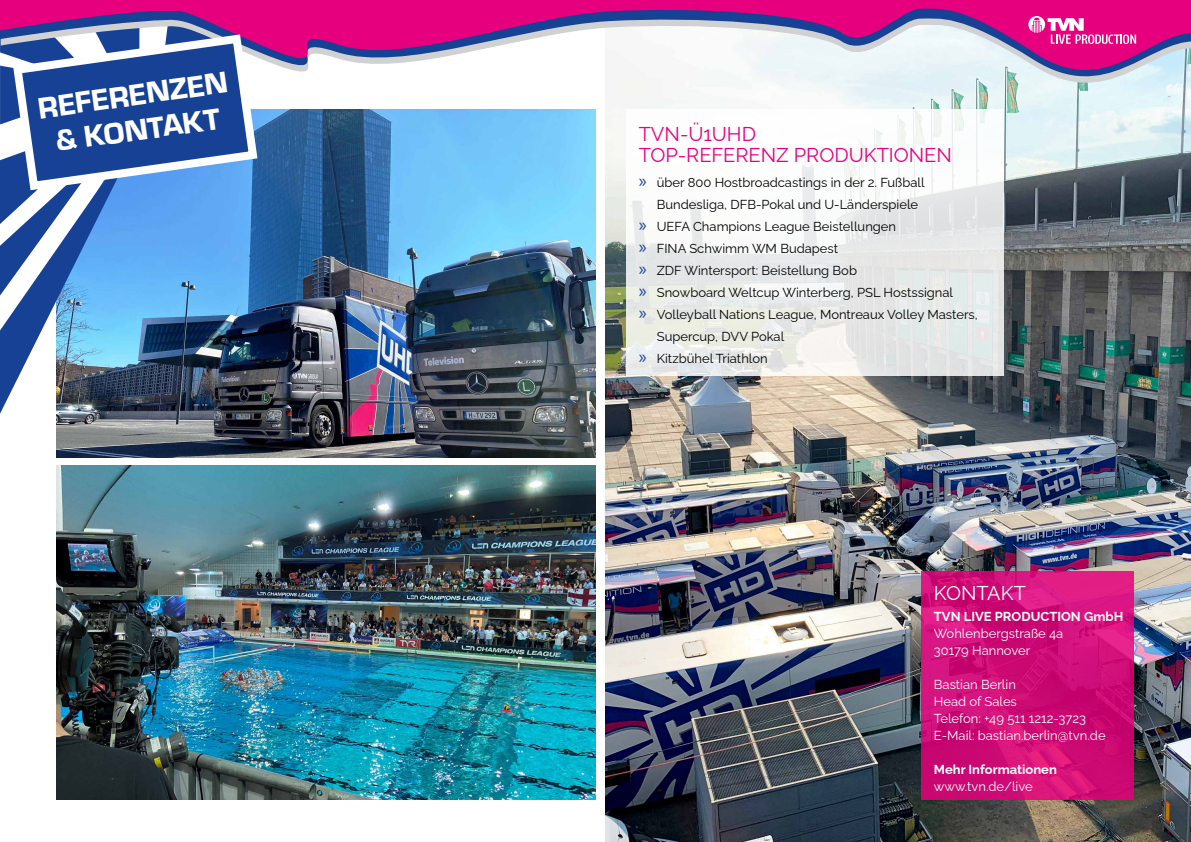
<style>
.page{position:relative;width:1191px;height:842px;background:#fff}
.page>*{position:absolute;margin:0;border:0;box-sizing:border-box;transform-origin:0 0}
.t1{font:31px/35px "Eurostile Hea";color:#fff;text-align:center}
.t2{font:20px/21px "Raleway";color:#e6007d}
.t3{font:20px "Raleway";color:#fff}
.t4{font:13px "Raleway";color:#000}
.t5{font:13px/17px "Raleway";color:#fff}
.t6{font:700 13px "Raleway";color:#fff}
.s1{font-family:"Myriad Pro";font-size:19px;color:#164194}
</style>
<div class="page">
<img style="left:57px;top:112px;width:538px;height:345px">
<img style="left:605px;top:112px;width:586px;height:730px">
<img style="left:0;top:296px;width:146px;height:118px">
<svg style="left:262px;top:106px;width:929px;height:6px"></svg>
<svg style="left:639px;top:101px;width:552px;height:5px"></svg>
<svg style="left:253px;top:0;width:938px;height:101px"></svg>
<div style="left:0;top:0;width:483px;height:11px;background:#e6007d"></div>
<svg style="left:0;top:11px;width:253px;height:285px;background:#6c8fd4"></svg>
<svg style="left:9px;top:30px;width:253px;height:165px"></svg>
<svg style="left:626px;top:109px;width:377px;height:266px"></svg>
<svg style="left:921px;top:571px;width:212px;height:229px;background:#d00e78"></svg>
<img style="left:56px;top:465px;width:539px;height:334px">
<svg style="left:1028px;top:16px;width:108px;height:28px"></svg>
<h1 class="t1" style="left:35px;top:89px;width:193px;rotate:-8deg">REFERENZEN &amp; KONTAKT</h1>
<h2 class="t2" style="left:639px;top:122px;width:315px">TVN-Ü1UHD<br>TOP-REFERENZ PRODUKTIONEN</h2>
<p class="t4" style="left:639px;top:172px;width:287px"><span class="s1">»</span> über 800 Hostbroadcastings in der 2. Fußball</p>
<p class="t4" style="left:657px;top:194px;width:263px">Bundesliga, DFB-Pokal und U-Länderspiele</p>
<p class="t4" style="left:639px;top:216px;width:259px"><span class="s1">»</span> UEFA Champions League Beistellungen</p>
<p class="t4" style="left:639px;top:238px;width:201px"><span class="s1">»</span> FINA Schwimm WM Budapest</p>
<p class="t4" style="left:639px;top:260px;width:220px"><span class="s1">»</span> ZDF Wintersport: Beistellung Bob</p>
<p class="t4" style="left:639px;top:282px;width:316px"><span class="s1">»</span> Snowboard Weltcup Winterberg, PSL Hostssignal</p>
<p class="t4" style="left:639px;top:304px;width:340px"><span class="s1">»</span> Volleyball Nations League, Montreaux Volley Masters,</p>
<p class="t4" style="left:657px;top:326px;width:129px">Supercup, DVV Pokal</p>
<p class="t4" style="left:639px;top:348px;width:130px"><span class="s1">»</span> Kitzbühel Triathlon</p>
<h2 class="t3" style="left:934px;top:577px;width:93px">KONTAKT</h2>
<p class="t6" style="left:934px;top:606px;width:191px">TVN LIVE PRODUCTION GmbH</p>
<p class="t5" style="left:934px;top:623px;width:131px">Wohlenbergstraße 4a<br>30179 Hannover</p>
<p class="t5" style="left:934px;top:674px;width:173px">Bastian Berlin<br>Head of Sales<br>Telefon: +49 511 1212-3723<br>E-Mail: bastian.berlin@tvn.de</p>
<p class="t6" style="left:934px;top:759px;width:124px">Mehr Informationen</p>
<p class="t5" style="left:934px;top:776px;width:100px">www.tvn.de/live</p>
</div>
